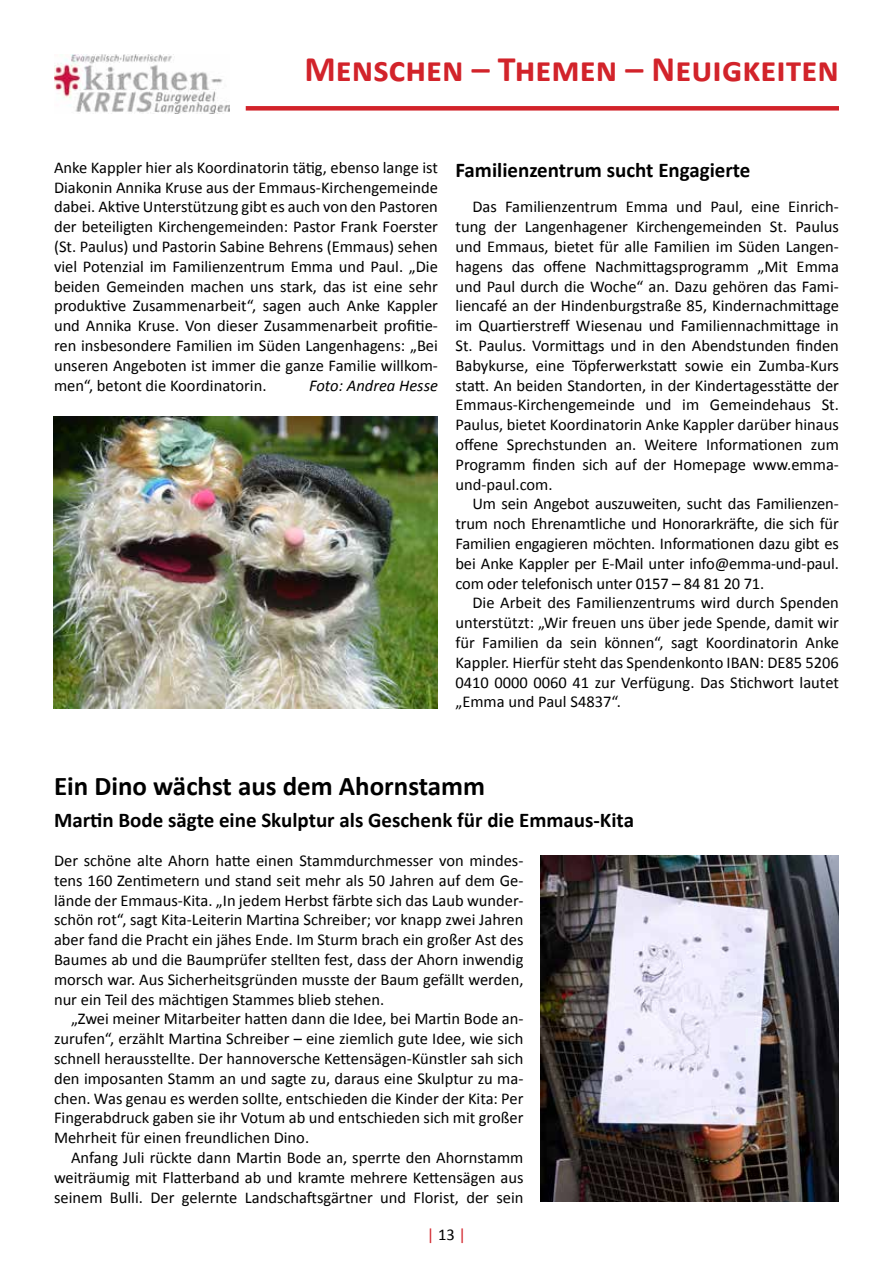
<style>
.page{position:relative;width:893px;height:1263px;background:#fff}
.page>*{position:absolute;margin:0;border:0;box-sizing:border-box;transform-origin:0 0}
.t1{font:700 36px "Calibri";color:#d2232a}
.t2{font:700 27px "Calibri";color:#000}
.t3{font:700 21px "Calibri";color:#000}
.t4{font:16.5px/19.8px "Calibri";color:#000;text-align:justify}
.t5{font:italic 16.5px "Calibri";color:#000}
.t6{font:16.5px "Calibri";color:#d2232a}
.s1{color:#000}
</style>
<div class="page">
<img style="left:54px;top:54px;width:176px;height:59px">
<div style="left:246px;top:106px;width:593px;height:5px;background:#d2232a"></div>
<img style="left:54px;top:417px;width:384px;height:291px">
<img style="left:540px;top:856px;width:299px;height:345px">
<h1 class="t1" style="left:304px;top:46px;width:536px">Menschen – Themen – Neuigkeiten</h1>
<p class="t4" style="left:54px;top:157px;width:385px">Anke Kappler hier als Koordinatorin tätig, ebenso lange ist Diakonin Annika Kruse aus der Emmaus-Kirchengemeinde dabei. Aktive Unterstützung gibt es auch von den Pastoren der beteiligten Kirchengemeinden: Pastor Frank Foerster (St. Paulus) und Pastorin Sabine Behrens (Emmaus) sehen viel Potenzial im Familienzentrum Emma und Paul. „Die beiden Gemeinden machen uns stark, das ist eine sehr produktive Zusammenarbeit“, sagen auch Anke Kappler und Annika Kruse. Von dieser Zusammenarbeit profitie&shy;ren insbesondere Familien im Süden Langenhagens: „Bei unseren Angeboten ist immer die ganze Familie willkom&shy;men“, betont die Koordinatorin.</p>
<p class="t5" style="left:309px;top:374px;width:130px">Foto: Andrea Hesse</p>
<p class="t3" style="left:455px;top:157px;width:297px">Familienzentrum sucht Engagierte</p>
<p class="t4" style="left:455px;top:197px;width:385px;text-indent:17px">Das Familienzentrum Emma und Paul, eine Einrich&shy;tung der Langenhagener Kirchengemeinden St. Paulus und Emmaus, bietet für alle Familien im Süden Langen&shy;hagens das offene Nachmittagsprogramm „Mit Emma und Paul durch die Woche“ an. Dazu gehören das Fami&shy;liencafé an der Hindenburgstraße 85, Kindernachmittage im Quartierstreff Wiesenau und Familiennachmittage in St. Paulus. Vormittags und in den Abendstunden finden Babykurse, eine Töpferwerkstatt sowie ein Zumba-Kurs statt. An beiden Standorten, in der Kindertagesstätte der Emmaus-Kirchengemeinde und im Gemeindehaus St.<br>Paulus, bietet Koordinatorin Anke Kappler darüber hinaus offene Sprechstunden an. Weitere Informationen zum Programm finden sich auf der Homepage www.emma&shy;und-paul.com.</p>
<p class="t4" style="left:455px;top:494px;width:385px;text-indent:17px">Um sein Angebot auszuweiten, sucht das Familienzen&shy;trum noch Ehrenamtliche und Honorarkräfte, die sich für Familien engagieren möchten. Informationen dazu gibt es bei Anke Kappler per E-Mail unter info@emma-und-paul. com oder telefonisch unter 0157 – 84 81 20 71.</p>
<p class="t4" style="left:455px;top:593px;width:385px;text-indent:17px">Die Arbeit des Familienzentrums wird durch Spenden unterstützt: „Wir freuen uns über jede Spende, damit wir für Familien da sein können“, sagt Koordinatorin Anke Kappler. Hierfür steht das Spendenkonto IBAN: DE85 5206<br>0410 0000 0060 41 zur Verfügung. Das Stichwort lautet „Emma und Paul S4837“.</p>
<h2 class="t2" style="left:54px;top:769px;width:433px">Ein Dino wächst aus dem Ahornstamm</h2>
<p class="t3" style="left:54px;top:806px;width:581px">Martin Bode sägte eine Skulptur als Geschenk für die Emmaus-Kita</p>
<p class="t4" style="left:54px;top:850px;width:471px">Der schöne alte Ahorn hatte einen Stammdurchmesser von mindes&shy;tens 160 Zentimetern und stand seit mehr als 50 Jahren auf dem Ge&shy;lände der Emmaus-Kita. „In jedem Herbst färbte sich das Laub wunder&shy;schön rot“, sagt Kita-Leiterin Martina Schreiber; vor knapp zwei Jahren aber fand die Pracht ein jähes Ende. Im Sturm brach ein großer Ast des Baumes ab und die Baumprüfer stellten fest, dass der Ahorn inwendig morsch war. Aus Sicherheitsgründen musste der Baum gefällt werden, nur ein Teil des mächtigen Stammes blieb stehen.</p>
<p class="t4" style="left:54px;top:1009px;width:471px;text-indent:17px">„Zwei meiner Mitarbeiter hatten dann die Idee, bei Martin Bode an&shy;zurufen“, erzählt Martina Schreiber – eine ziemlich gute Idee, wie sich schnell herausstellte. Der hannoversche Kettensägen-Künstler sah sich den imposanten Stamm an und sagte zu, daraus eine Skulptur zu ma&shy;chen. Was genau es werden sollte, entschieden die Kinder der Kita: Per Fingerabdruck gaben sie ihr Votum ab und entschieden sich mit großer Mehrheit für einen freundlichen Dino.</p>
<p class="t4" style="left:54px;top:1147px;width:471px;text-indent:17px">Anfang Juli rückte dann Martin Bode an, sperrte den Ahornstamm weiträumig mit Flatterband ab und kramte mehrere Kettensägen aus seinem Bulli. Der gelernte Landschaftsgärtner und Florist, der sein</p>
<p class="t6" style="left:427px;top:1224px;width:41px">| <span class="s1">13</span> |</p>
</div>
